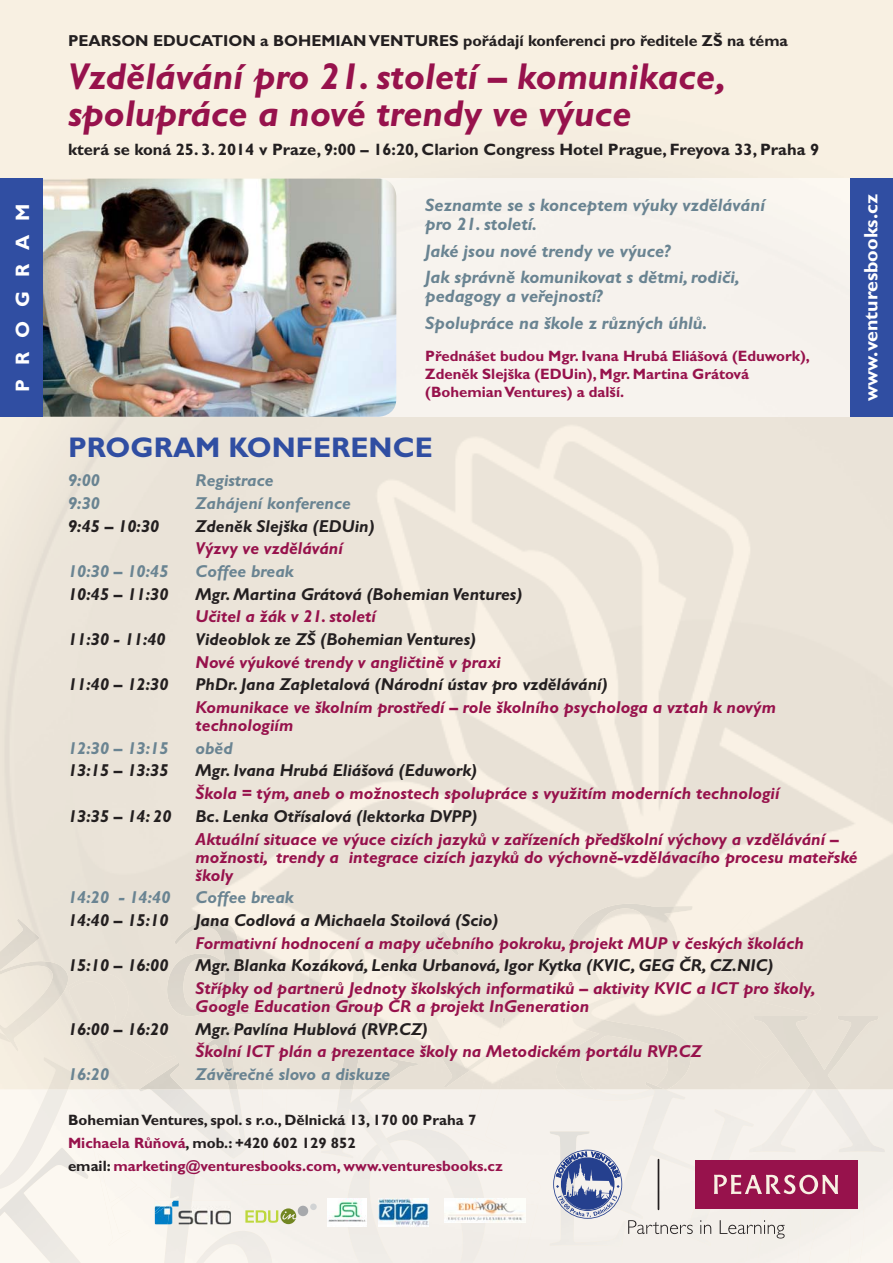
<style>
.page{position:relative;width:893px;height:1263px;background:#fff}
.page>*{position:absolute;margin:0;border:0;box-sizing:border-box;transform-origin:0 0}
.t1{font:italic 700 37.5px/37.5px "Gill Sans CE";color:#97124c}
.t2{font:700 28.5px "Gill Sans CE";color:#304ea2}
.t3{font:700 19.5px "Gill Sans CE";color:#fff}
.t4{font:700 19.5px "Gill Sans CE";letter-spacing:.72em;color:#fff}
.t5{font:italic 700 18px/26.2px "Gill Sans CE";color:#6a8492}
.t6{font:italic 700 17.25px/18px "Gill Sans CE";color:#97124c}
.t7{font:italic 700 17.25px "Gill Sans CE";color:#231f20}
.t8{font:italic 700 17.25px "Gill Sans CE";color:#6a8492}
.t9{font:700 16.5px "Gill Sans CE";color:#231f20}
.t10{font:700 15.9px "Gill Sans CE";color:#231f20}
.t11{font:700 15px/23.1px "Gill Sans CE";color:#231f20}
.t12{font:700 15px/18px "Gill Sans CE";color:#97124c}
.s1{color:#97124c}
</style>
<div class="page">
<div style="left:0;top:0;width:893px;height:1263px;background:linear-gradient(to right,#eee7db,#f0e9dd)"></div>
<div style="left:467px;top:904px;width:426px;height:185px;background:#e8e1d6"></div>
<div style="left:650px;top:1089px;width:243px;height:174px;background:#f3efea"></div>
<div style="left:68px;top:1089px;width:30px;height:88px;background:#faf6f0"></div>
<div style="left:98px;top:1089px;width:552px;height:174px;background:#f5f1ec"></div>
<div style="left:154px;top:1166px;width:118px;height:97px;background:#f4f0eb"></div>
<img style="left:94px;top:1141px;width:85px;height:105px">
<img style="left:377px;top:931px;width:129px;height:157px">
<img style="left:478px;top:996px;width:78px;height:93px">
<div style="left:455px;top:1089px;width:51px;height:60px;background:#f5f1ec"></div>
<img style="left:556px;top:904px;width:137px;height:185px">
<img style="left:565px;top:1089px;width:39px;height:11px">
<img style="left:645px;top:1082px;width:20px;height:7px">
<div style="left:604px;top:1089px;width:150px;height:157px;background:#f5f1ec"></div>
<img style="left:176px;top:1025px;width:113px;height:64px">
<div style="left:242px;top:1089px;width:65px;height:96px;background:#f5f1ec"></div>
<img style="left:256px;top:971px;width:31px;height:31px">
<div style="left:512px;top:1180px;width:28px;height:83px;background:#f5f1ec"></div>
<img style="left:549px;top:1131px;width:77px;height:115px">
<div style="left:736px;top:1185px;width:129px;height:78px;background:#f4f0eb"></div>
<img style="left:675px;top:911px;width:146px;height:163px">
<div style="left:346px;top:1129px;width:140px;height:134px;background:#f4f0eb"></div>
<img style="left:300px;top:941px;width:65px;height:93px">
<div style="left:68px;top:973px;width:108px;height:116px;background:#e7e0d5"></div>
<img style="left:92px;top:1089px;width:24px;height:13px">
<img style="left:0;top:1148px;width:89px;height:115px">
<img style="left:0;top:1031px;width:84px;height:58px">
<img style="left:0;top:1089px;width:68px;height:100px">
<img style="left:139px;top:1089px;width:107px;height:70px">
<div style="left:753px;top:1016px;width:126px;height:73px;background:#e7e0d5"></div>
<img style="left:749px;top:1089px;width:136px;height:63px">
<img style="left:336px;top:1049px;width:82px;height:40px">
<img style="left:321px;top:1089px;width:87px;height:79px">
<img style="left:167px;top:920px;width:84px;height:96px">
<img style="left:0;top:919px;width:68px;height:132px">
<div style="left:396px;top:179px;width:454px;height:238px;background:#f6f2ed"></div>
<img style="left:43px;top:179px;width:353px;height:238px">
<div style="left:695px;top:1160px;width:162px;height:49px;background:#97124c"></div>
<svg style="left:714px;top:1175px;width:124px;height:19px"></svg>
<svg style="left:553px;top:1150px;width:69px;height:69px;background:#939dbf"></svg>
<svg style="left:628px;top:1220px;width:157px;height:18px;background:#d7d3cf"></svg>
<hr style="left:658px;top:1159px;width:1px;height:50px;background:#231f20">
<div style="left:850px;top:179px;width:43px;height:238px;background:#304ea2"></div>
<div style="left:0;top:179px;width:43px;height:238px;background:#304ea2"></div>
<img style="left:155px;top:1201px;width:76px;height:23px">
<img style="left:168px;top:1201px;width:24px;height:23px">
<img style="left:155px;top:1201px;width:19px;height:13px">
<img style="left:327px;top:1198px;width:39px;height:28px">
<img style="left:378px;top:1199px;width:51px;height:27px">
<img style="left:445px;top:1199px;width:80px;height:23px">
<div style="left:310px;top:1203px;width:7px;height:7px;background:#d1d3d4;border-radius:50%"></div>
<svg style="left:245px;top:1208px;width:51px;height:16px"></svg>
<div style="left:298px;top:1206px;width:10px;height:10px;background:#a7a9ac;border-radius:50%"></div>
<p class="t4" style="left:15px;top:392px;width:190px;rotate:-90deg">PROGRAM</p>
<p class="t10" style="left:68px;top:35px;width:721px">PEARSON EDUCATION a BOHEMIAN VENTURES pořádají konferenci pro ředitele ZŠ na téma</p>
<h1 class="t1" style="left:68px;top:61px;width:660px">Vzdělávání pro 21. století – komunikace, spolupráce a nové trendy ve výuce</h1>
<p class="t9" style="left:68px;top:143px;width:753px">která se koná 25. 3. 2014 v Praze, 9:00 – 16:20, Clarion Congress Hotel Prague, Freyova 33, Praha 9</p>
<p class="t5" style="left:425px;top:197px;width:341px;line-height:19.5px">Seznamte se s konceptem výuky vzdělávání pro 21. století.</p>
<p class="t5" style="left:425px;top:239px;width:316px">Jaké jsou nové trendy ve výuce?<br>Jak správně komunikovat s dětmi, rodiči,</p>
<p class="t5" style="left:425px;top:285px;width:284px">pedagogy a veřejností?<br>Spolupráce na škole z různých úhlů.</p>
<p class="t12" style="left:425px;top:348px;width:386px">Přednášet budou Mgr. Ivana Hrubá Eliášová (Eduwork),<br>Zdeněk Slejška (EDUin), Mgr. Martina Grátová (Bohemian Ventures) a další.</p>
<p class="t3" style="left:864px;top:401px;width:209px;rotate:-90deg">www.venturesbooks.cz</p>
<h2 class="t2" style="left:68px;top:436px;width:366px">PROGRAM KONFERENCE</h2>
<p class="t8" style="left:68px;top:474px;width:33px">9:00</p>
<p class="t8" style="left:196px;top:474px;width:80px">Registrace</p>
<p class="t8" style="left:68px;top:497px;width:33px">9:30</p>
<p class="t8" style="left:196px;top:497px;width:157px">Zahájení konference</p>
<p class="t7" style="left:68px;top:519px;width:93px">9:45 – 10:30</p>
<p class="t7" style="left:196px;top:519px;width:181px">Zdeněk Slejška (EDUin)</p>
<p class="t6" style="left:196px;top:541px;width:149px">Výzvy ve vzdělávání</p>
<p class="t8" style="left:68px;top:565px;width:102px">10:30 – 10:45</p>
<p class="t8" style="left:196px;top:565px;width:100px">Coffee break</p>
<p class="t7" style="left:68px;top:587px;width:102px">10:45 – 11:30</p>
<p class="t7" style="left:196px;top:587px;width:328px">Mgr. Martina Grátová (Bohemian Ventures)</p>
<p class="t6" style="left:196px;top:609px;width:182px">Učitel a žák v 21. století</p>
<p class="t7" style="left:68px;top:633px;width:99px">11:30 - 11:40</p>
<p class="t7" style="left:196px;top:633px;width:282px">Videoblok ze ZŠ (Bohemian Ventures)</p>
<p class="t6" style="left:196px;top:655px;width:307px">Nové výukové trendy v angličtině v praxi</p>
<p class="t7" style="left:68px;top:678px;width:102px">11:40 – 12:30</p>
<p class="t7" style="left:196px;top:678px;width:414px">PhDr. Jana Zapletalová (Národní ústav pro vzdělávání)</p>
<p class="t6" style="left:196px;top:700px;width:582px">Komunikace ve školním prostředí – role školního psychologa a vztah k novým technologiím</p>
<p class="t8" style="left:68px;top:741px;width:102px">12:30 – 13:15</p>
<p class="t8" style="left:196px;top:741px;width:39px">oběd</p>
<p class="t7" style="left:68px;top:764px;width:102px">13:15 – 13:35</p>
<p class="t7" style="left:196px;top:764px;width:283px">Mgr. Ivana Hrubá Eliášová (Eduwork)</p>
<p class="t6" style="left:196px;top:786px;width:585px">Škola = tým, aneb o možnostech spolupráce s využitím moderních technologií</p>
<p class="t7" style="left:68px;top:809px;width:105px">13:35 – 14: 20</p>
<p class="t7" style="left:196px;top:809px;width:283px">Bc. Lenka Otřísalová (lektorka DVPP)</p>
<p class="t6" style="left:196px;top:831px;width:664px">Aktuální situace ve výuce cizích jazyků v zařízeních předškolní výchovy a vzdělávání – možnosti, trendy a integrace cizích jazyků do výchovně-vzdělávacího procesu mateřské školy</p>
<p class="t8" style="left:68px;top:891px;width:104px">14:20 - 14:40</p>
<p class="t8" style="left:196px;top:891px;width:100px">Coffee break</p>
<p class="t7" style="left:68px;top:913px;width:102px">14:40 – 15:10</p>
<p class="t7" style="left:196px;top:913px;width:304px">Jana Codlová a Michaela Stoilová (Scio)</p>
<p class="t6" style="left:196px;top:935px;width:610px">Formativní hodnocení a mapy učebního pokroku, projekt MUP v českých školách</p>
<p class="t7" style="left:68px;top:959px;width:102px">15:10 – 16:00</p>
<p class="t7" style="left:196px;top:959px;width:579px">Mgr. Blanka Kozáková, Lenka Urbanová, Igor Kytka (KVIC, GEG ČR, CZ.NIC)</p>
<p class="t6" style="left:196px;top:981px;width:621px">Střípky od partnerů Jednoty školských informatiků – aktivity KVIC a ICT pro školy,<br>Google Education Group ČR a projekt InGeneration</p>
<p class="t7" style="left:68px;top:1022px;width:102px">16:00 – 16:20</p>
<p class="t7" style="left:196px;top:1022px;width:234px">Mgr. Pavlína Hublová (RVP.CZ)</p>
<p class="t6" style="left:196px;top:1044px;width:508px">Školní ICT plán a prezentace školy na Metodickém portálu RVP.CZ</p>
<p class="t8" style="left:68px;top:1068px;width:43px">16:20</p>
<p class="t8" style="left:196px;top:1068px;width:196px">Závěrečné slovo a diskuze</p>
<p class="t11" style="left:68px;top:1109px;width:436px">Bohemian Ventures, spol. s r.o., Dělnická 13, 170 00 Praha 7<br><span class="s1">Michaela Růňová</span>, mob.: +420 602 129 852<br>email: <span class="s1">marketing@venturesbooks.com, www.venturesbooks.cz</span></p>
</div>
